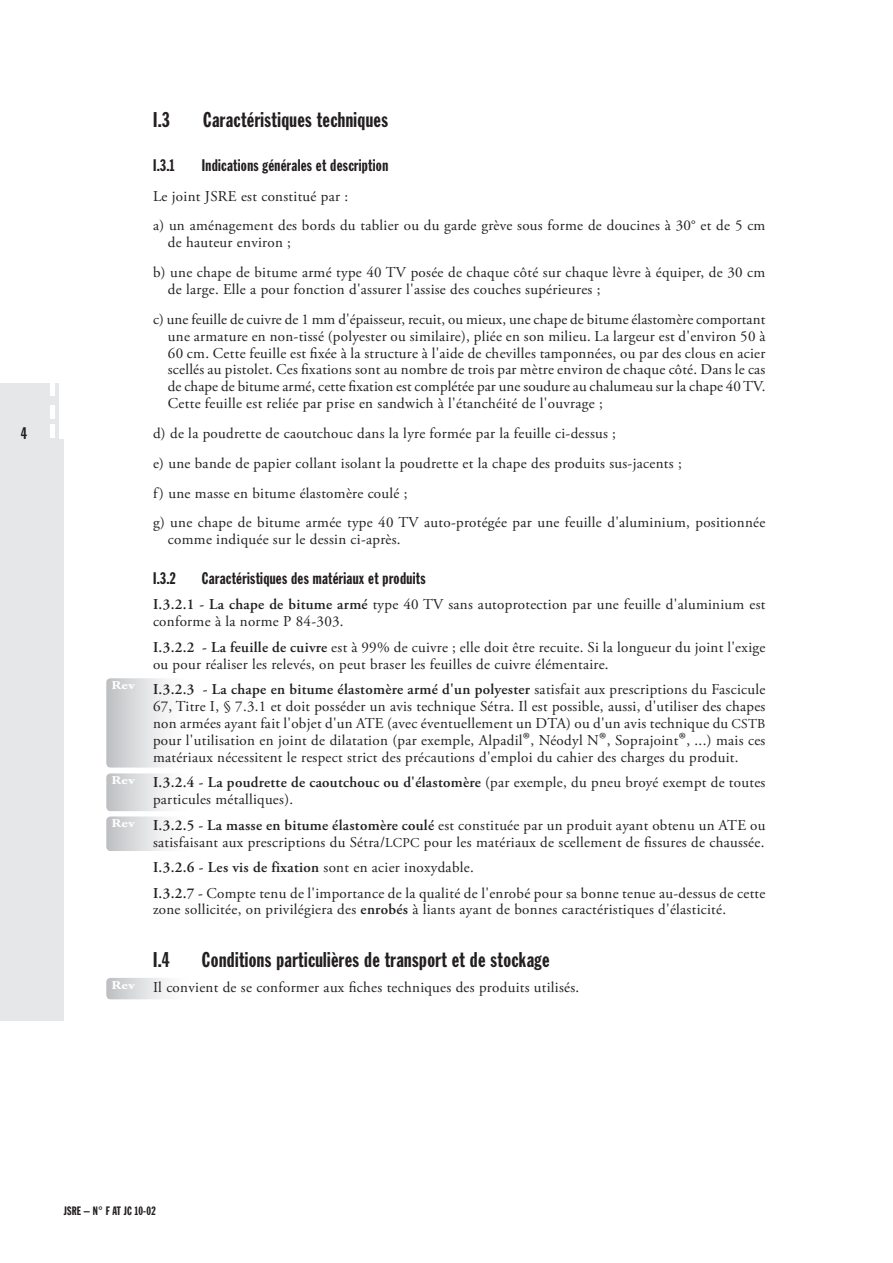
<style>
.page{position:relative;width:893px;height:1263px;background:#fff}
.page>*{position:absolute;margin:0;border:0;box-sizing:border-box;transform-origin:0 0}
.t1{font:21px "Franklin Gothic Extra Cond";letter-spacing:.02em;color:#231f20}
.t2{font:16.5px "Franklin Gothic Extra Cond";letter-spacing:.02em;color:#231f20}
.t3{font:15px/17px "Adobe Garamond Pro";letter-spacing:.02em;color:#231f20}
.t4{font:12px "Franklin Gothic Extra Cond";letter-spacing:.02em;color:#231f20}
.t5{font:700 12px "Adobe Garamond Pro";letter-spacing:.015em;color:#fff;scale:1.25 1}
.s1{font-weight:600}
.s2{font-size:13.5px}
.s3{font-size:22.5px}
</style>
<div class="page">
<div style="left:0;top:383px;width:64px;height:637px;background:#e6e7e9"></div>
<div style="left:59px;top:383px;width:5px;height:55px;background:#fff"></div>
<div style="left:50px;top:382px;width:5px;height:14px;background:#fff"></div>
<div style="left:50px;top:405px;width:5px;height:13px;background:#fff"></div>
<div style="left:50px;top:425px;width:5px;height:13px;background:#fff"></div>
<div style="left:106px;top:773px;width:85px;height:38px;background:linear-gradient(to right,#c1c2c5,#fff);border-radius:4px"></div>
<div style="left:106px;top:816px;width:85px;height:35px;background:linear-gradient(to right,#c1c2c5,#fff);border-radius:4px"></div>
<div style="left:106px;top:978px;width:85px;height:21px;background:linear-gradient(to right,#c1c2c5,#fff);border-radius:4px"></div>
<div style="left:106px;top:678px;width:85px;height:89px;background:linear-gradient(to right,#c1c2c5,#fff);border-radius:4px"></div>
<p class="t2" style="left:21px;top:427px;width:7px">4</p>
<p class="t5" style="left:111px;top:680px;width:20px">Rev</p>
<p class="t5" style="left:111px;top:776px;width:20px">Rev</p>
<p class="t5" style="left:111px;top:819px;width:20px">Rev</p>
<p class="t5" style="left:111px;top:980px;width:20px">Rev</p>
<h1 class="t1" style="left:153px;top:112px;width:18px">I.3</h1>
<h1 class="t1" style="left:203px;top:112px;width:186px">Caractéristiques techniques</h1>
<p class="t2" style="left:153px;top:159px;width:23px">I.3.1</p>
<p class="t2" style="left:202px;top:159px;width:188px">Indications générales et description</p>
<p class="t3" style="left:153px;top:182px;width:614px;line-height:29.7px">Le joint JSRE est constitué par :<br>a) un aménagement des bords du tablier ou du garde grève sous forme de doucines à 30° et de 5 cm</p>
<p class="t3" style="left:153px;top:229px;width:614px;line-height:29.7px;text-indent:15px">de hauteur environ ;<br>b) une chape de bitume armé type 40 TV posée de chaque côté sur chaque lèvre à équiper, de 30 cm</p>
<p class="t3" style="left:153px;top:276px;width:614px;line-height:29.7px;text-indent:15px">de large. Elle a pour fonction d'assurer l'assise des couches supérieures ;<br>c) une feuille de cuivre de 1 mm d'épaisseur, recuit, ou mieux, une chape de bitume élastomère comportant</p>
<p class="t3" style="left:168px;top:329px;width:599px;text-align:justify">une armature en non-tissé (polyester ou similaire), pliée en son milieu. La largeur est d'environ 50 à 60 cm. Cette feuille est fixée à la structure à l'aide de chevilles tamponnées, ou par des clous en acier scellés au pistolet. Ces fixations sont au nombre de trois par mètre environ de chaque côté. Dans le cas de chape de bitume armé, cette fixation est complétée par une soudure au chalumeau sur la chape 40 TV.<br>Cette feuille est reliée par prise en sandwich à l'étanchéité de l'ouvrage ;</p>
<p class="t3" style="left:153px;top:420px;width:614px;line-height:29.7px">d) de la poudrette de caoutchouc dans la lyre formée par la feuille ci-dessus ;<br>e) une bande de papier collant isolant la poudrette et la chape des produits sus-jacents ;<br>f) une masse en bitume élastomère coulé ;<br>g) une chape de bitume armée type 40 TV auto-protégée par une feuille d'aluminium, positionnée</p>
<p class="t3" style="left:168px;top:532px;width:234px">comme indiquée sur le dessin ci-après.</p>
<p class="t2" style="left:153px;top:572px;width:24px">I.3.2</p>
<p class="t2" style="left:202px;top:572px;width:225px">Caractéristiques des matériaux et produits</p>
<p class="t3" style="left:153px;top:597px;width:614px"><span class="s1">I.3.2.1 - La chape de bitume armé</span> type 40 TV sans autoprotection par une feuille d'aluminium est conforme à la norme P 84-303.</p>
<p class="t3" style="left:153px;top:640px;width:614px"><span class="s1">I.3.2.2 - La feuille de cuivre</span> est à 99% de cuivre ; elle doit être recuite. Si la longueur du joint l'exige ou pour réaliser les relevés, on peut braser les feuilles de cuivre élémentaire.</p>
<p class="t3" style="left:153px;top:682px;width:614px;text-align:justify"><span class="s1">I.3.2.3 - La chape en bitume élastomère armé d'un polyester</span> satisfait aux prescriptions du Fascicule 67, Titre I, § 7.3.1 et doit posséder un avis technique Sétra. Il est possible, aussi, d'utiliser des chapes non armées ayant fait l'objet d'un ATE (avec éventuellement un DTA) ou d'un avis technique du <span class="s2">CSTB </span>pour l'utilisation en joint de dilatation (par exemple, Alpadil<span class="s3">®</span>, Néodyl N<span class="s3">®</span>, Soprajoint<span class="s3">®</span>, ...) mais ces matériaux nécessitent le respect strict des précautions d'emploi du cahier des charges du produit.</p>
<p class="t3" style="left:153px;top:775px;width:614px"><span class="s1">I.3.2.4 - La poudrette de caoutchouc ou d'élastomère</span> (par exemple, du pneu broyé exempt de toutes particules métalliques).</p>
<p class="t3" style="left:153px;top:818px;width:614px"><span class="s1">I.3.2.5 - La masse en bitume élastomère coulé</span> est constituée par un produit ayant obtenu un ATE ou satisfaisant aux prescriptions du Sétra/<span class="s2">LCPC</span> pour les matériaux de scellement de fissures de chaussée.</p>
<p class="t3" style="left:153px;top:856px;width:614px;line-height:25.5px"><span class="s1">I.3.2.6 - Les vis de fixation</span> sont en acier inoxydable.<br><span class="s1">I.3.2.7 -</span> Compte tenu de l'importance de la qualité de l'enrobé pour sa bonne tenue au-dessus de cette</p>
<p class="t3" style="left:153px;top:902px;width:575px">zone sollicitée, on privilégiera des <span class="s1">enrobés</span> à liants ayant de bonnes caractéristiques d'élasticité.</p>
<h1 class="t1" style="left:153px;top:952px;width:18px">I.4</h1>
<h1 class="t1" style="left:202px;top:952px;width:349px">Conditions particulières de transport et de stockage</h1>
<p class="t3" style="left:153px;top:980px;width:428px">Il convient de se conformer aux fiches techniques des produits utilisés.</p>
<p class="t4" style="left:64px;top:1207px;width:93px">JSRE – N° F AT JC 10-02</p>
</div>
